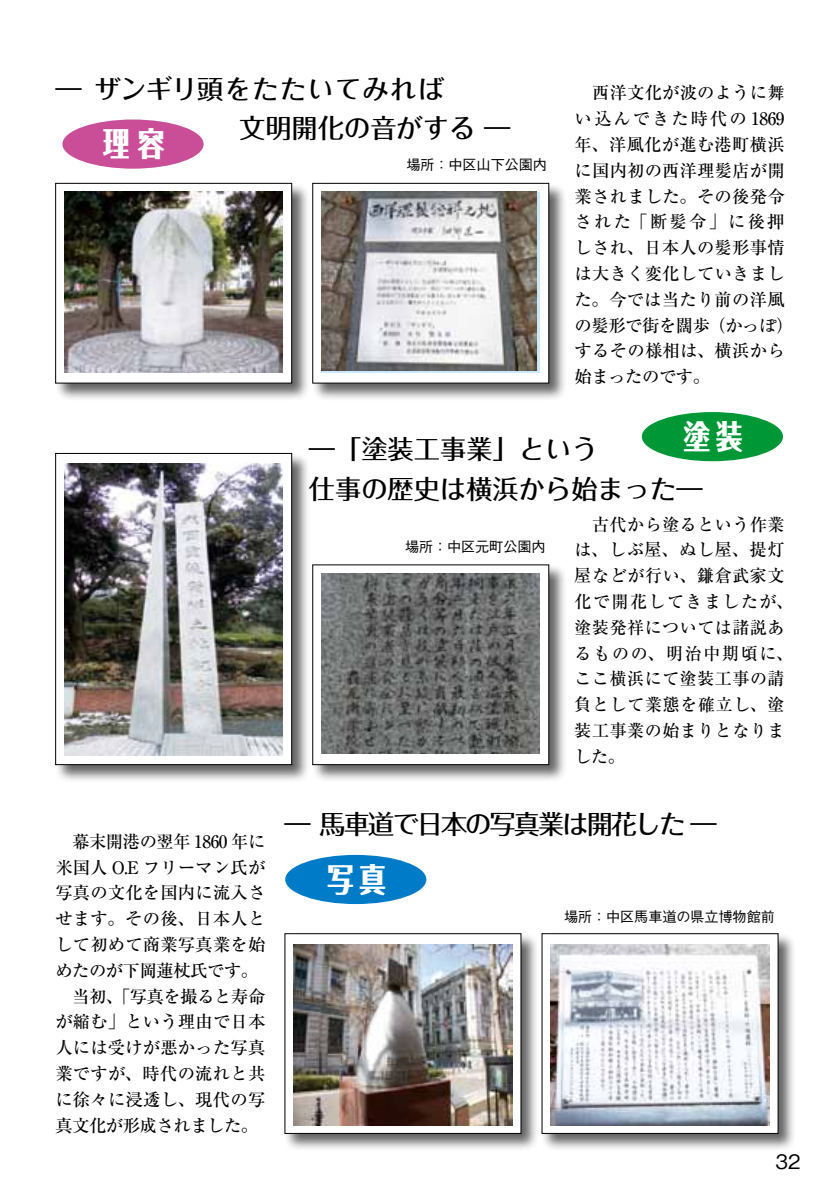
<style>
.page{position:relative;width:840px;height:1191px;background:#fff}
.page>*{position:absolute;margin:0;border:0;box-sizing:border-box;transform-origin:0 0}
.t1{font:800 32.8px "Folk Pro";color:#fff;scale:.82 1}
.t2{font:500 26.2px/39.6px "Folk Pro";color:#000}
.t3{font:500 26.2px "Folk Pro";letter-spacing:-.075em;color:#000}
.t4{font:500 26.2px "Folk Pro";letter-spacing:.05em;color:#000}
.t5{font:500 19.8px "Gothic BBB Pro";color:#000}
.t6{font:500 17.2px/25.8px "Ryumin Pro";letter-spacing:.015em;color:#000}
.t7{font:500 17.2px/25.8px "Ryumin Pro";letter-spacing:.035em;color:#000}
.t8{font:500 14.2px "Gothic BBB Pro";letter-spacing:-.01em;color:#000}
</style>
<div class="page">
<div style="left:54px;top:182px;width:255px;height:219px;background:#000;opacity:.61"></div>
<div style="left:55px;top:183px;width:237px;height:200px;background:#fff;border:1px solid #000"></div>
<img style="left:64px;top:192px;width:219px;height:180px">
<div style="left:311px;top:182px;width:255px;height:219px;background:#000;opacity:.61"></div>
<div style="left:312px;top:183px;width:236px;height:200px;background:#fff;border:1px solid #000"></div>
<svg style="left:321px;top:192px;width:218px;height:180px"></svg>
<img style="left:321px;top:192px;width:215px;height:178px">
<div style="left:62px;top:119px;width:141px;height:50px;background:#c94e97;border-radius:50%"></div>
<div style="left:54px;top:452px;width:255px;height:330px;background:#000;opacity:.61"></div>
<div style="left:55px;top:453px;width:237px;height:312px;background:#fff;border:1px solid #000"></div>
<img style="left:64px;top:463px;width:219px;height:292px">
<div style="left:311px;top:563px;width:255px;height:219px;background:#000;opacity:.61"></div>
<div style="left:312px;top:564px;width:236px;height:201px;background:#fff;border:1px solid #000"></div>
<img style="left:321px;top:573px;width:218px;height:181px">
<div style="left:641px;top:412px;width:141px;height:49px;background:#009836;border-radius:50%"></div>
<div style="left:283px;top:932px;width:255px;height:219px;background:#000;opacity:.61"></div>
<div style="left:284px;top:933px;width:237px;height:200px;background:#fff"></div>
<img style="left:293px;top:944px;width:219px;height:181px">
<div style="left:540px;top:932px;width:255px;height:219px;background:#000;opacity:.61"></div>
<div style="left:541px;top:933px;width:237px;height:200px;background:#fff"></div>
<img style="left:550px;top:944px;width:218px;height:181px">
<div style="left:285px;top:855px;width:141px;height:49px;background:#007bc7;border-radius:50%"></div>
<h2 class="t2" style="left:55px;top:65px;width:28px">―</h2>
<h2 class="t4" style="left:94px;top:66px;width:351px">ザンギリ頭をたたいてみれば</h2>
<h2 class="t2" style="left:55px;top:105px;width:456px">　　　　　　　文明開化の音がする ―</h2>
<h1 class="t1" style="left:103px;top:116px;width:77px">理容</h1>
<p class="t8" style="left:406px;top:153px;width:142px">場所：中区山下公園内</p>
<p class="t6" style="left:574px;top:79px;width:220px">　西洋文化が波のように舞い込んできた時代の1869年、洋風化が進む港町横浜に国内初の西洋理髪店が開業されました。その後発令された「断髪令」に後押しされ、日本人の髪形事情は大きく変化していきました。今では当たり前の洋風の髪形で街を闊歩（かっぽ(するその様相は、横浜から始まったのです。</p>
<p class="t6" style="left:55px;top:827px;width:211px">　幕末開港の翌年 1860 年に米国人 O E. フリーマン氏が写真の文化を国内に流入させます。その後、日本人として初めて商業写真業を始めたのが下岡蓮杖氏です。　当初、「写真を撮ると寿命が縮む」という理由で日本人には受けが悪かった写真業ですが、時代の流れと共に徐々に浸透し、現代の写真文化が形成されました。</p>
<h1 class="t1" style="left:683px;top:408px;width:73px">塗装</h1>
<h2 class="t2" style="left:309px;top:426px;width:395px">―「塗装工事業」という<br>仕事の歴史は横浜から始まった―</h2>
<p class="t8" style="left:405px;top:535px;width:142px">場所：中区元町公園内</p>
<p class="t7" style="left:574px;top:510px;width:220px">　古代から塗るという作業は、しぶ屋、ぬし屋、提灯屋などが行い、鎌倉武家文化で開花してきましたが、塗装発祥については諸説あるものの、明治中期頃に、ここ横浜にて塗装工事の請負として業態を確立し、塗装工事業の始まりとなりました。</p>
<h2 class="t3" style="left:284px;top:802px;width:433px">― 馬車道で日本の写真業は開花した ―</h2>
<h1 class="t1" style="left:327px;top:851px;width:73px">写真</h1>
<p class="t8" style="left:563px;top:905px;width:212px">場所：中区馬車道の県立博物館前</p>
<p class="t5" style="left:775px;top:1145px;width:27px">32</p>
</div>
